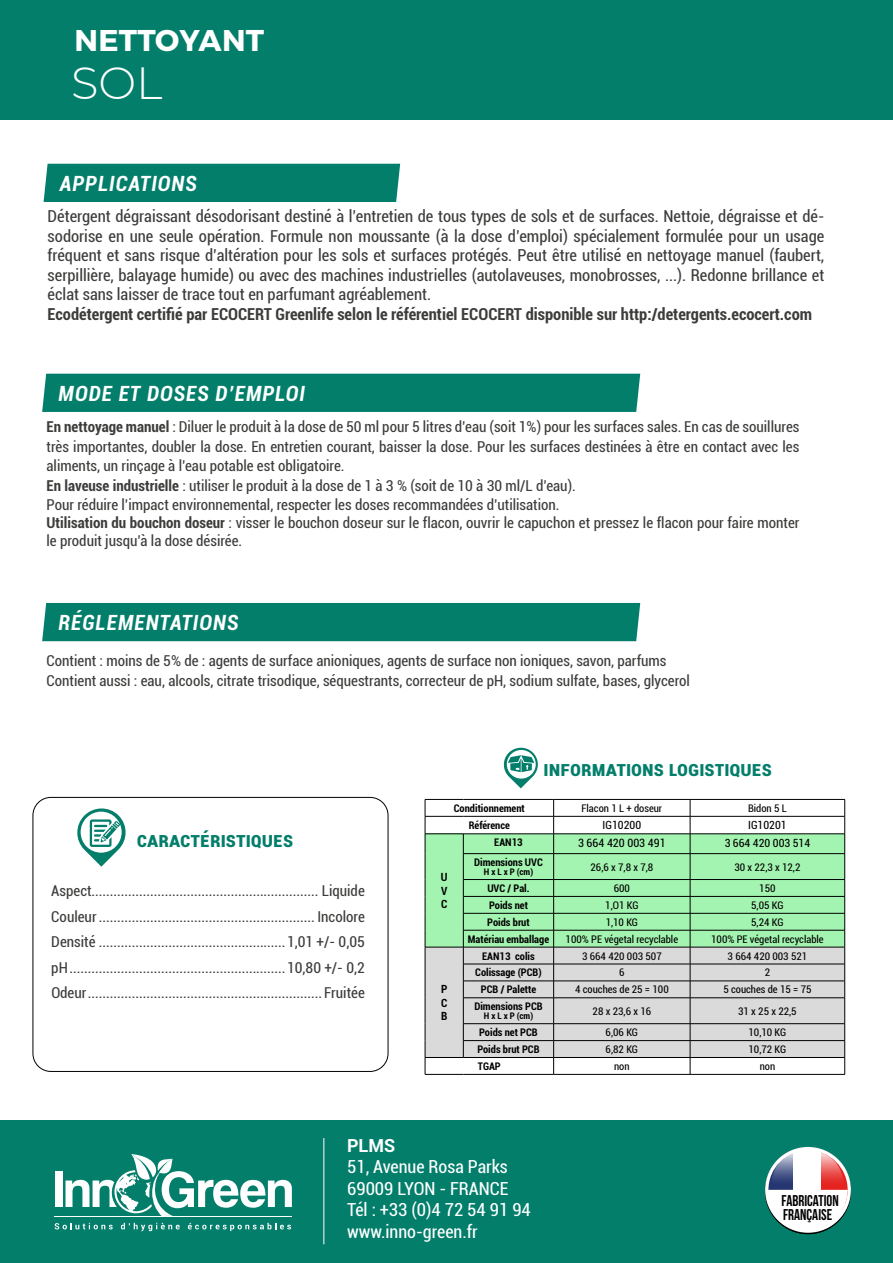
<style>
.page{position:relative;width:893px;height:1263px;background:#fff}
.page>*{position:absolute;margin:0;border:0;box-sizing:border-box;transform-origin:0 0}
.t1{font:300 45px "Montserrat";color:#fff}
.t2{font:700 30px "Montserrat";letter-spacing:.01em;color:#fff}
.t3{font:italic 700 condensed 21px "Roboto";letter-spacing:.05em;color:#fff}
.t4{font:700 condensed 21px "Roboto";color:#037e6b}
.t5{font:condensed 18px/21.6px "Roboto";color:#fff}
.t6{font:700 18px "Roboto";color:#fff}
.t7{font:condensed 16.5px/19.5px "Roboto";color:#3c3c3b;text-align:justify}
.t8{font:700 condensed 16.5px "Roboto";color:#3c3c3b}
.t9{font:15.6px/14.7px "Bebas Neue";color:#000;scale:.95 1}
.t10{font:condensed 15px/19.5px "Roboto";color:#3c3c3b}
.t11{font:condensed 11.55px "Roboto";color:#000}
.t12{font:condensed 11.25px "Roboto";color:#000}
.t13{font:700 condensed 11.25px/13.5px "Roboto";color:#000;text-align:justify}
.t14{font:condensed 10.5px "Roboto";color:#000}
.t15{font:700 condensed 10.5px "Roboto";color:#000}
.t16{font:700 condensed 9px "Roboto";color:#000}
.s1{font-weight:700}
</style>
<div class="page">
<svg style="left:77px;top:808px;width:49px;height:59px"></svg>
<div style="left:33px;top:797px;width:355px;height:274px;border:1px solid #000;border-radius:18px"></div>
<div style="left:44px;top:164px;width:356px;height:38px;background:#037e6b"></div>
<div style="left:42px;top:374px;width:598px;height:38px;background:#037e6b"></div>
<div style="left:42px;top:603px;width:598px;height:38px;background:#037e6b"></div>
<div style="left:0;top:1120px;width:893px;height:143px;background:#037e6b"></div>
<div style="left:0;top:0;width:893px;height:120px;background:#037e6b"></div>
<svg style="left:765px;top:1147px;width:86px;height:86px"></svg>
<svg style="left:768px;top:1170px;width:25px;height:20px"></svg>
<div style="left:793px;top:1150px;width:28px;height:79px;background:#fff"></div>
<svg style="left:821px;top:1166px;width:27px;height:24px"></svg>
<svg style="left:767px;top:1190px;width:82px;height:40px"></svg>
<svg style="left:770px;top:1150px;width:74px;height:34px"></svg>
<hr style="left:324px;top:1138px;width:1px;height:106px;background:#fff">
<div style="left:55px;top:1171px;width:8px;height:36px;background:#fff"></div>
<svg style="left:66px;top:1154px;width:226px;height:62px"></svg>
<hr style="left:54px;top:1216px;width:238px;height:1px;background:#fff">
<svg style="left:55px;top:1223px;width:58px;height:6px"></svg>
<svg style="left:121px;top:1223px;width:59px;height:8px"></svg>
<svg style="left:188px;top:1223px;width:103px;height:8px"></svg>
<svg style="left:503px;top:747px;width:35px;height:41px"></svg>
<svg style="left:425px;top:799px;width:420px;height:275px"></svg>
<hr style="left:425px;top:1074px;width:38px;height:1px;background:#000">
<hr style="left:463px;top:1074px;width:91px;height:1px;background:#000">
<hr style="left:554px;top:1074px;width:136px;height:1px;background:#000">
<hr style="left:690px;top:1074px;width:155px;height:1px;background:#000">
<h2 class="t2" style="left:75px;top:22px;width:191px">NETTOYANT</h2>
<h1 class="t1" style="left:71px;top:53px;width:93px">SOL</h1>
<h3 class="t3" style="left:60px;top:169px;width:139px">APPLICATIONS</h3>
<p class="t7" style="left:48px;top:206px;width:778px">Détergent dégraissant désodorisant destiné à l’entretien de tous types de sols et de surfaces. Nettoie, dégraisse et dé&shy;sodorise en une seule opération. Formule non moussante (à la dose d’emploi) spécialement formulée pour un usage fréquent et sans risque d’altération pour les sols et surfaces protégés. Peut être utilisé en nettoyage manuel (faubert, serpillière, balayage humide) ou avec des machines industrielles (autolaveuses, monobrosses, ...). Redonne brillance et éclat sans laisser de trace tout en parfumant agréablement.</p>
<p class="t8" style="left:48px;top:302px;width:766px">Ecodétergent certifié par ECOCERT Greenlife selon le référentiel ECOCERT disponible sur http:/detergents.ecocert.com</p>
<h3 class="t3" style="left:59px;top:379px;width:248px">MODE ET DOSES D’EMPLOI</h3>
<p class="t10" style="left:47px;top:416px;width:754px"><span class="s1">En nettoyage manuel</span> : Diluer le produit à la dose de 50 ml pour 5 litres d’eau (soit 1%) pour les surfaces sales. En cas de souillures très importantes, doubler la dose. En entretien courant, baisser la dose. Pour les surfaces destinées à être en contact avec les aliments, un rinçage à l’eau potable est obligatoire.<br><span class="s1">En laveuse industrielle</span> : utiliser le produit à la dose de 1 à 3 % (soit de 10 à 30 ml/L d’eau).<br>Pour réduire l’impact environnemental, respecter les doses recommandées d’utilisation.</p>
<p class="t10" style="left:47px;top:513px;width:754px;line-height:18px"><span class="s1">Utilisation du bouchon doseur</span> : visser le bouchon doseur sur le flacon, ouvrir le capuchon et pressez le flacon pour faire monter le produit jusqu’à la dose désirée.</p>
<h3 class="t3" style="left:59px;top:608px;width:181px">RÉGLEMENTATIONS</h3>
<p class="t10" style="left:47px;top:651px;width:645px">Contient : moins de 5% de : agents de surface anioniques, agents de surface non ioniques, savon, parfums<br>Contient aussi : eau, alcools, citrate trisodique, séquestrants, correcteur de pH, sodium sulfate, bases, glycerol</p>
<h3 class="t4" style="left:544px;top:754px;width:230px">Informations logistiques</h3>
<h3 class="t4" style="left:137px;top:825px;width:158px">Caractéristiques</h3>
<p class="t10" style="left:51px;top:878px;width:315px;line-height:25.5px;text-align:justify">Aspect.............................................................. Liquide Couleur ........................................................... Incolore Densité ...................................................1,01 +/- 0,05 pH...........................................................10,80 +/- 0,2<br>Odeur................................................................ Fruitée</p>
<p class="t15" style="left:454px;top:801px;width:73px">Conditionnement</p>
<p class="t14" style="left:581px;top:801px;width:82px">Flacon 1 L + doseur</p>
<p class="t14" style="left:748px;top:801px;width:40px">Bidon 5 L</p>
<p class="t15" style="left:469px;top:818px;width:43px">Référence</p>
<p class="t12" style="left:603px;top:817px;width:40px">IG10200</p>
<p class="t12" style="left:748px;top:817px;width:40px">IG10201</p>
<p class="t13" style="left:441px;top:870px;width:8px">U V C</p>
<p class="t13" style="left:441px;top:982px;width:8px">P C B</p>
<p class="t15" style="left:494px;top:835px;width:30px">EAN13</p>
<p class="t11" style="left:578px;top:835px;width:89px">3 664 420 003 491</p>
<p class="t12" style="left:725px;top:835px;width:87px">3 664 420 003 514</p>
<p class="t15" style="left:474px;top:855px;width:70px">Dimensions UVC</p>
<p class="t16" style="left:484px;top:865px;width:51px">H x L x P (cm)</p>
<p class="t14" style="left:590px;top:859px;width:64px">26,6 x 7,8 x 7,8</p>
<p class="t14" style="left:734px;top:859px;width:68px">30 x 22,3 x 12,2</p>
<p class="t15" style="left:487px;top:881px;width:44px">UVC / Pal.</p>
<p class="t14" style="left:614px;top:881px;width:18px">600</p>
<p class="t14" style="left:759px;top:881px;width:18px">150</p>
<p class="t15" style="left:489px;top:898px;width:40px">Poids net</p>
<p class="t14" style="left:605px;top:898px;width:35px">1,O1 KG</p>
<p class="t14" style="left:751px;top:898px;width:34px">5,05 KG</p>
<p class="t15" style="left:487px;top:914px;width:44px">Poids brut</p>
<p class="t14" style="left:606px;top:915px;width:34px">1,10 KG</p>
<p class="t14" style="left:751px;top:915px;width:34px">5,24 KG</p>
<p class="t15" style="left:468px;top:931px;width:83px">Matériau emballage</p>
<p class="t14" style="left:566px;top:931px;width:114px">100% PE végetal recyclable</p>
<p class="t14" style="left:711px;top:931px;width:114px">100% PE végetal recyclable</p>
<p class="t15" style="left:482px;top:948px;width:54px">EAN13 colis</p>
<p class="t14" style="left:582px;top:948px;width:81px">3 664 420 003 507</p>
<p class="t14" style="left:728px;top:948px;width:81px">3 664 420 003 521</p>
<p class="t15" style="left:475px;top:965px;width:68px">Colissage (PCB)</p>
<p class="t14" style="left:619px;top:965px;width:7px">6</p>
<p class="t14" style="left:765px;top:965px;width:7px">2</p>
<p class="t15" style="left:481px;top:982px;width:57px">PCB / Palette</p>
<p class="t14" style="left:575px;top:982px;width:95px">4 couches de 25 = 100</p>
<p class="t14" style="left:723px;top:982px;width:90px">5 couches de 15 = 75</p>
<p class="t15" style="left:474px;top:999px;width:70px">Dimensions PCB</p>
<p class="t16" style="left:484px;top:1010px;width:51px">H x L x P (cm)</p>
<p class="t14" style="left:593px;top:1004px;width:60px">28 x 23,6 x 16</p>
<p class="t14" style="left:738px;top:1004px;width:60px">31 x 25 x 22,5</p>
<p class="t15" style="left:479px;top:1025px;width:60px">Poids net PCB</p>
<p class="t14" style="left:606px;top:1025px;width:34px">6,06 KG</p>
<p class="t14" style="left:748px;top:1025px;width:39px">10,10 KG</p>
<p class="t15" style="left:477px;top:1042px;width:64px">Poids brut PCB</p>
<p class="t14" style="left:606px;top:1042px;width:34px">6,82 KG</p>
<p class="t14" style="left:748px;top:1042px;width:39px">10,72 KG</p>
<p class="t15" style="left:478px;top:1059px;width:24px">TGAP</p>
<p class="t14" style="left:614px;top:1059px;width:17px">non</p>
<p class="t14" style="left:760px;top:1059px;width:17px">non</p>
<p class="t6" style="left:347px;top:1132px;width:50px">PLMS</p>
<p class="t5" style="left:347px;top:1155px;width:185px">51, Avenue Rosa Parks<br>69009 LYON - FRANCE<br>Tél : +33 (0)4 72 54 91 94 www.inno-green.fr</p>
<p class="t9" style="left:781px;top:1192px;width:62px">FABRICATION<br>FRANÇAISE</p>
</div>
